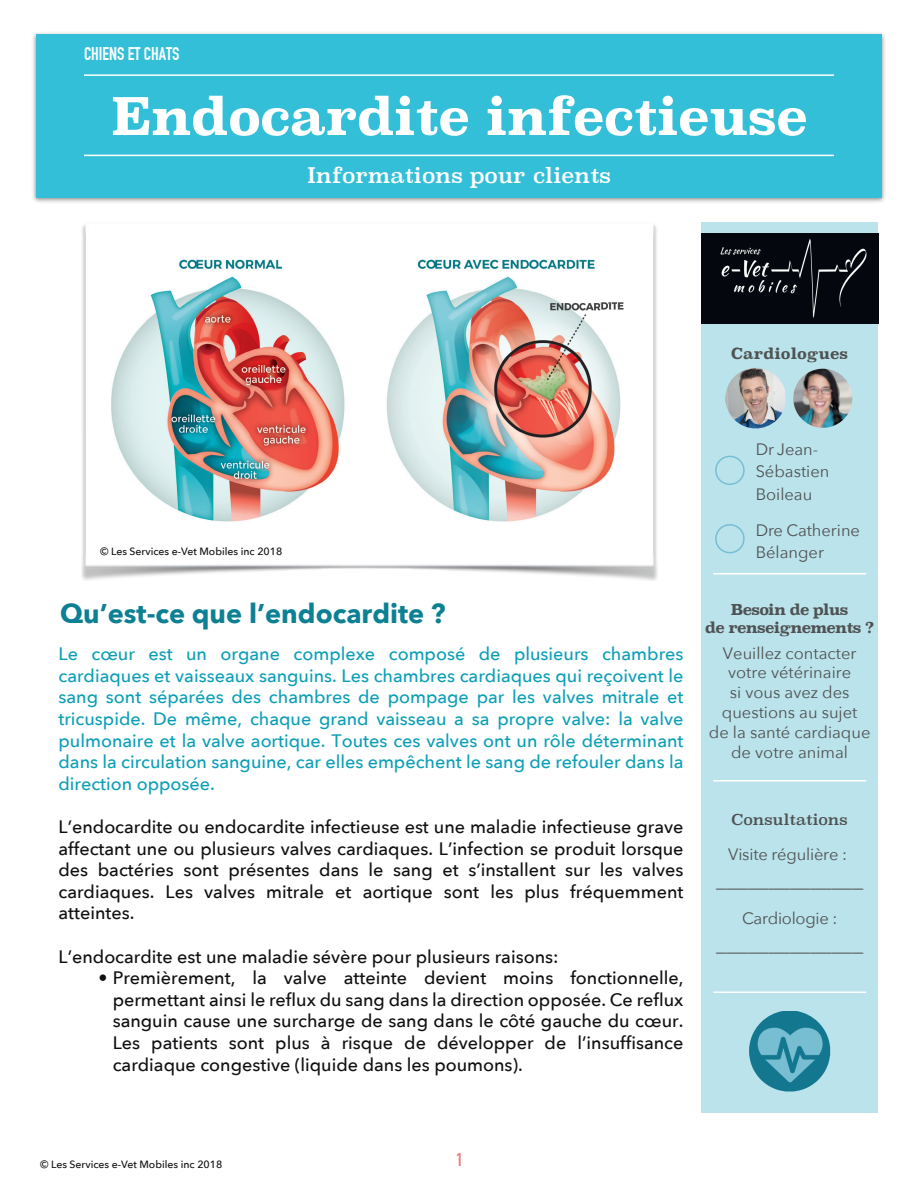
<style>
.page{position:relative;width:918px;height:1188px;background:#fff}
.page>*{position:absolute;margin:0;border:0;box-sizing:border-box;transform-origin:0 0}
.t1{font:700 51px "Superclarendon";letter-spacing:-.02em;color:#fff}
.t2{font:700 27px "Avenir Next";color:#0d8093}
.t3{font:21px "Avenir Next";color:#4f5253}
.t4{font:21px "Superclarendon";color:#fff}
.t5{font:500 18px/21.6px "Avenir Next";color:#101012;text-align:justify}
.t6{font:500 18px/21.6px "Avenir Next";color:#0c9fb6;text-align:justify}
.t7{font:700 18px "DIN Condensed";color:#fff}
.t8{font:700 18px "DIN Condensed";color:#f17a80}
.t9{font:16.5px/19.8px "Avenir Next";color:#4f5253}
.t10{font:700 15px/18px "Superclarendon";letter-spacing:-.05em;color:#4f5253;text-align:center}
.t11{font:15px "Superclarendon";color:#4f5253}
.t12{font:700 15px "Superclarendon";color:#4f5253}
.t13{font:500 10.5px "Avenir Next";color:#101012}
</style>
<div class="page">
<img style="left:32px;top:32px;width:853px;height:171px">
<div style="left:36px;top:34px;width:846px;height:164px;background:#34bfd9"></div>
<img style="left:81px;top:225px;width:577px;height:355px">
<hr style="left:84px;top:74px;width:750px;height:2px;background:#fff">
<hr style="left:84px;top:155px;width:750px;height:1px;background:#fff">
<div style="left:701px;top:222px;width:177px;height:890px;background:#bbe3eb"></div>
<hr style="left:713px;top:573px;width:153px;height:2px;background:#fff">
<hr style="left:713px;top:780px;width:153px;height:2px;background:#fff">
<hr style="left:713px;top:992px;width:153px;height:1px;background:#fff">
<img style="left:701px;top:233px;width:177px;height:91px">
<img style="left:749px;top:1011px;width:82px;height:81px">
<img style="left:793px;top:369px;width:60px;height:59px">
<img style="left:725px;top:368px;width:60px;height:61px">
<svg style="left:715px;top:455px;width:30px;height:30px"></svg>
<svg style="left:715px;top:524px;width:30px;height:30px"></svg>
<svg style="left:600px;top:301px;width:26px;height:11px"></svg>
<p class="t7" style="left:84px;top:43px;width:97px">CHIENS ET CHATS</p>
<h1 class="t1" style="left:111px;top:78px;width:698px">Endocardite infectieuse</h1>
<p class="t4" style="left:307px;top:161px;width:305px">Informations pour clients</p>
<p class="t12" style="left:731px;top:342px;width:118px">Cardiologues</p>
<p class="t13" style="left:100px;top:542px;width:184px">© Les Services e-Vet Mobiles inc 2018</p>
<h2 class="t2" style="left:60px;top:590px;width:387px">Qu’est-ce que l’endocardite ?</h2>
<p class="t6" style="left:58px;top:642px;width:627px">Le cœur est un organe complexe composé de plusieurs chambres cardiaques et vaisseaux sanguins. Les chambres cardiaques qui reçoivent le sang sont séparées des chambres de pompage par les valves mitrale et tricuspide. De même, chaque grand vaisseau a sa propre valve: la valve pulmonaire et la valve aortique. Toutes ces valves ont un rôle déterminant dans la circulation sanguine, car elles empêchent le sang de refouler dans la direction opposée.</p>
<p class="t5" style="left:58px;top:815px;width:627px">L’endocardite ou endocardite infectieuse est une maladie infectieuse grave affectant une ou plusieurs valves cardiaques. L’infection se produit lorsque des bactéries sont présentes dans le sang et s’installent sur les valves cardiaques. Les valves mitrale et aortique sont les plus fréquemment atteintes.</p>
<p class="t5" style="left:58px;top:945px;width:502px">L’endocardite est une maladie sévère pour plusieurs raisons:</p>
<p class="t5" style="left:113px;top:966px;width:572px;text-indent:-14px">• Premièrement, la valve atteinte devient moins fonctionnelle, permettant ainsi le reflux du sang dans la direction opposée. Ce reflux sanguin cause une surcharge de sang dans le côté gauche du cœur.<br>Les patients sont plus à risque de développer de l’insuffisance cardiaque congestive (liquide dans les poumons).</p>
<p class="t9" style="left:756px;top:437px;width:75px;line-height:22.5px">Dr Jean-<br>Sébastien<br>Boileau</p>
<p class="t9" style="left:756px;top:518px;width:106px;line-height:22.5px">Dre Catherine<br>Bélanger</p>
<p class="t10" style="left:705px;top:601px;width:171px">Besoin de plus<br>de renseignements ?</p>
<p class="t9" style="left:709px;top:642px;width:163px;text-align:center">Veuillez contacter votre vétérinaire<br>si vous avez des questions au sujet<br>de la santé cardiaque de votre animal</p>
<p class="t11" style="left:732px;top:809px;width:118px">Consultations</p>
<p class="t9" style="left:728px;top:843px;width:120px">Visite régulière :</p>
<p class="t3" style="left:716px;top:861px;width:148px">______________</p>
<p class="t9" style="left:742px;top:908px;width:97px">Cardiologie :</p>
<p class="t3" style="left:716px;top:926px;width:148px">______________</p>
<p class="t13" style="left:40px;top:1155px;width:184px">© Les Services e-Vet Mobiles inc 2018</p>
<p class="t8" style="left:456px;top:1149px;width:8px">1</p>
</div>
